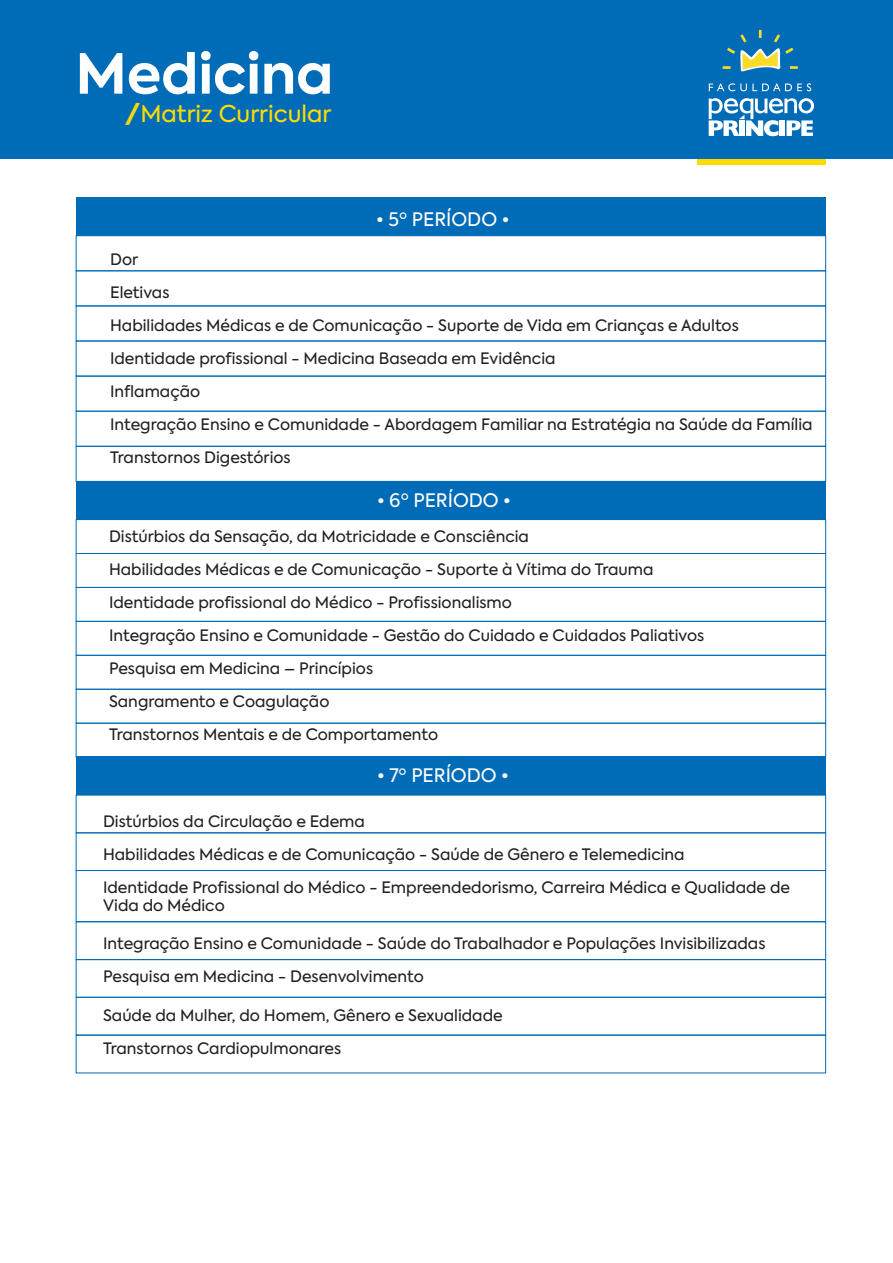
<style>
.page{position:relative;width:893px;height:1263px;background:#fff}
.page>*{position:absolute;margin:0;border:0;box-sizing:border-box;transform-origin:0 0}
.t1{font:700 54.9px "Axiforma";color:#fff}
.t2{font:23.1px "Axiforma";color:#ffdc01}
.t3{font:18.45px "Axiforma";color:#fff}
.t4{font:15.6px/33px "Axiforma";color:#231f20}
</style>
<div class="page">
<div style="left:76px;top:197px;width:750px;height:39px;background:#006cb7"></div>
<div style="left:76px;top:757px;width:750px;height:38px;background:#006cb7"></div>
<svg style="left:697px;top:158px;width:129px;height:7px"></svg>
<div style="left:0;top:0;width:893px;height:158px;background:#006cb7"></div>
<svg style="left:709px;top:98px;width:105px;height:38px"></svg>
<svg style="left:723px;top:30px;width:75px;height:41px"></svg>
<svg style="left:709px;top:83px;width:102px;height:8px"></svg>
<div style="left:76px;top:481px;width:750px;height:39px;background:#006cb7"></div>
<div style="left:76px;top:236px;width:750px;height:35px;border:1px solid #006cb7"></div>
<div style="left:76px;top:271px;width:750px;height:35px;border:1px solid #006cb7"></div>
<div style="left:76px;top:341px;width:750px;height:35px;border:1px solid #006cb7"></div>
<div style="left:76px;top:376px;width:750px;height:35px;border:1px solid #006cb7"></div>
<div style="left:76px;top:411px;width:750px;height:35px;border:1px solid #006cb7"></div>
<div style="left:76px;top:446px;width:750px;height:36px;border:1px solid #006cb7"></div>
<div style="left:76px;top:519px;width:750px;height:35px;border:1px solid #006cb7"></div>
<div style="left:76px;top:553px;width:750px;height:35px;border:1px solid #006cb7"></div>
<div style="left:76px;top:587px;width:750px;height:34px;border:1px solid #006cb7"></div>
<div style="left:76px;top:621px;width:750px;height:34px;border:1px solid #006cb7"></div>
<div style="left:76px;top:655px;width:750px;height:34px;border:1px solid #006cb7"></div>
<div style="left:76px;top:689px;width:750px;height:34px;border:1px solid #006cb7"></div>
<div style="left:76px;top:723px;width:750px;height:34px;border:1px solid #006cb7"></div>
<div style="left:76px;top:795px;width:750px;height:38px;border:1px solid #006cb7"></div>
<div style="left:76px;top:870px;width:750px;height:52px;border:1px solid #006cb7"></div>
<div style="left:76px;top:959px;width:750px;height:38px;border:1px solid #006cb7"></div>
<div style="left:76px;top:997px;width:750px;height:38px;border:1px solid #006cb7"></div>
<div style="left:76px;top:1035px;width:750px;height:38px;border:1px solid #006cb7"></div>
<h1 class="t1" style="left:75px;top:36px;width:259px">Medicina</h1>
<h2 class="t2" style="left:125px;top:98px;width:208px">/Matriz Curricular</h2>
<p class="t3" style="left:376px;top:207px;width:135px">• 5º PERÍODO •</p>
<p class="t4" style="left:110px;top:243px;width:704px">Dor<br>Eletivas<br>Habilidades Médicas e de Comunicação - Suporte de Vida em Crianças e Adultos Identidade profissional - Medicina Baseada em Evidência<br>Inflamação<br>Integração Ensino e Comunidade - Abordagem Familiar na Estratégia na Saúde da Família Transtornos Digestórios</p>
<p class="t3" style="left:377px;top:488px;width:136px">• 6º PERÍODO •</p>
<p class="t4" style="left:109px;top:520px;width:597px">Distúrbios da Sensação, da Motricidade e Consciência<br>Habilidades Médicas e de Comunicação - Suporte à Vítima do Trauma Identidade profissional do Médico - Profissionalismo<br>Integração Ensino e Comunidade - Gestão do Cuidado e Cuidados Paliativos Pesquisa em Medicina – Princípios<br>Sangramento e Coagulação<br>Transtornos Mentais e de Comportamento</p>
<p class="t3" style="left:377px;top:763px;width:133px">• 7º PERÍODO •</p>
<p class="t4" style="left:103px;top:805px;width:688px">Distúrbios da Circulação e Edema<br>Habilidades Médicas e de Comunicação - Saúde de Gênero e Telemedicina<br>Identidade Profissional do Médico - Empreendedorismo, Carreira Médica e Qualidade de</p>
<p class="t4" style="left:103px;top:889px;width:123px">Vida do Médico</p>
<p class="t4" style="left:103px;top:927px;width:664px">Integração Ensino e Comunidade - Saúde do Trabalhador e Populações Invisibilizadas<br>Pesquisa em Medicina - Desenvolvimento</p>
<p class="t4" style="left:103px;top:999px;width:401px">Saúde da Mulher, do Homem, Gênero e Sexualidade<br>Transtornos Cardiopulmonares</p>
</div>
